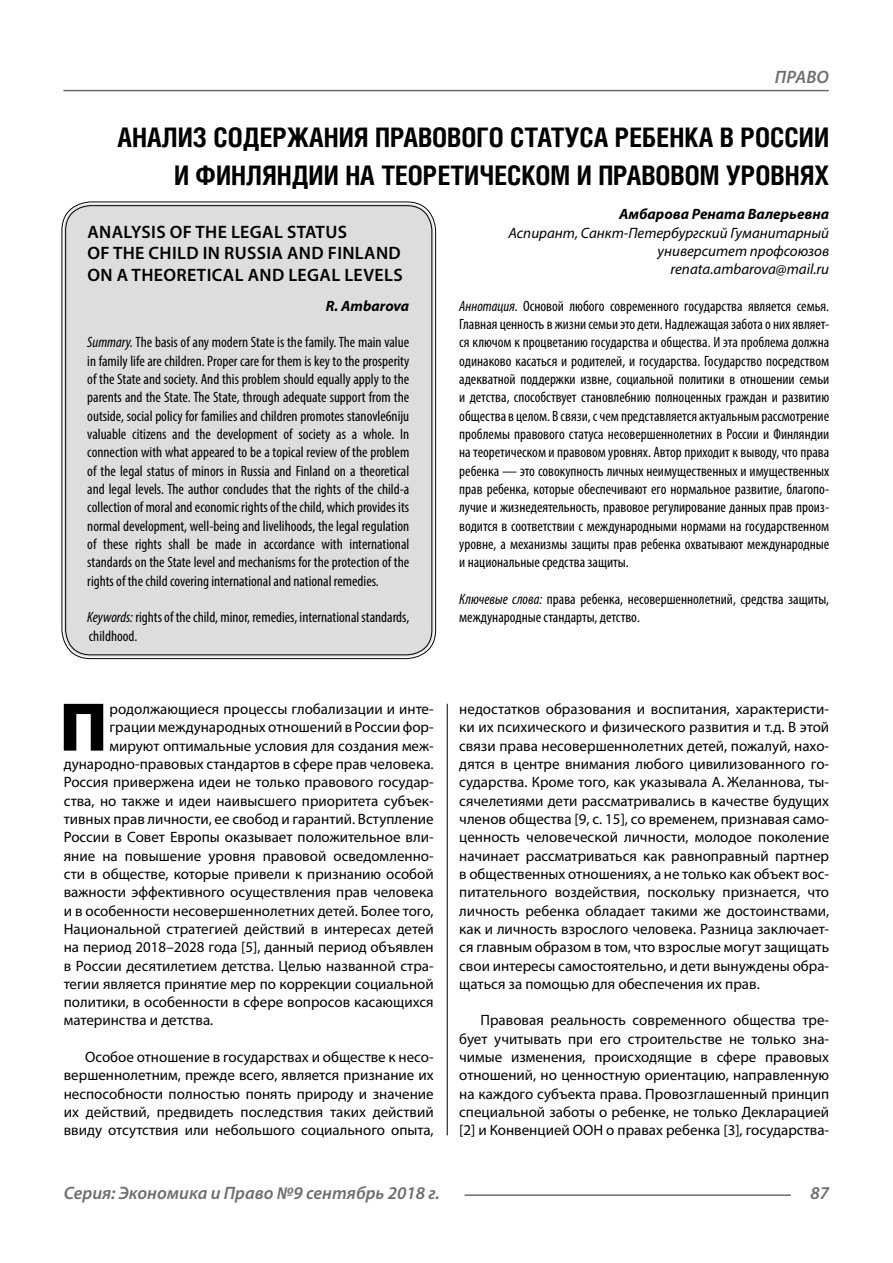
<style>
.page{position:relative;width:893px;height:1263px;background:#fff}
.page>*{position:absolute;margin:0;border:0;box-sizing:border-box;transform-origin:0 0}
.Bukvica{font:900 69.3px "Myriad Pro";color:#000}
.Header{font:700 27px/37.5px "Helios Cond";color:#000;text-align:right}
.Header-eng{font:600 18px/21.6px "Myriad Pro";letter-spacing:.02em;color:#000}
.t1{font:italic 600 18px "Myriad Pro";color:#6e6e6e}
.Normal{font:15px/18.3px "Myriad Pro";color:#000;text-align:justify}
.Annotation-rus{font:condensed 15px/18.3px "Myriad Pro";color:#000;text-align:justify}
.Annotation-eng{font:condensed 15px/18.3px "Myriad Pro";color:#000;text-align:justify}
.Bukvica-2{font:15px "Myriad Pro";color:#000}
.Author-doc{font:italic 15px/18.3px "Myriad Pro";color:#000;text-align:right}
.Author{font:italic 700 15px "Myriad Pro";color:#000}
.Author-email{font:italic 15px "Myriad Pro";color:#000}
.Author-eng{font:italic 700 15px "Myriad Pro";color:#000}
.s1{font-style:italic}
</style>
<div class="page">
<hr style="left:447px;top:704px;width:1px;height:431px;background:#000">
<hr style="left:63px;top:90px;width:766px;height:1px;background:#6e6e6e">
<hr style="left:465px;top:1194px;width:326px;height:2px;background:#6e6e6e">
<div style="left:64px;top:204px;width:370px;height:453px;background:#ddd;border-radius:27px"></div>
<p class="t1" style="left:775px;top:66px;width:24px">Право</p>
<p class="Header" style="left:118px;top:118px;width:713px">АНАЛИЗ СОДЕРЖАНИЯ ПРАВОВОГО СТАТУСА РЕБЕНКА В РОССИИ<br>И ФИНЛЯНДИИ НА ТЕОРЕТИЧЕСКОМ И ПРАВОВОМ УРОВНЯХ</p>
<p class="Author" style="left:619px;top:204px;width:212px">Амбарова Рената Валерьевна</p>
<p class="Author-doc" style="left:508px;top:223px;width:322px">Аспирант, Санкт-Петербургский Гуманитарный университет профсоюзов</p>
<p class="Author-email" style="left:670px;top:260px;width:160px">renata.ambarova@mail.ru</p>
<p class="Annotation-rus" style="left:459px;top:296px;width:371px"><span class="s1">Аннотация.</span> Основой любого современного государства является семья.<br>Главная ценность в жизни семьи это дети. Надлежащая забота о них являет&shy;ся ключом к процветанию государства и общества. И эта проблема должна одинаково касаться и родителей, и государства. Государство посредством адекватной поддержки извне, социальной политики в отношении семьи и детства, способствует становле6нию полноценных граждан и развитию общества в целом. В связи, с чем представляется актуальным рассмотрение проблемы правового статуса несовершеннолетних в России и Финляндии на теоретическом и правовом уровнях. Автор приходит к выводу, что права ребенка — это совокупность личных неимущественных и имущественных прав ребенка, которые обеспечивают его нормальное развитие, благопо&shy;лучие и жизнедеятельность, правовое регулирование данных прав произ&shy;водится в соответствии с международными нормами на государственном уровне, а механизмы защиты прав ребенка охватывают международные и национальные средства защиты.</p>
<p class="Annotation-rus" style="left:459px;top:590px;width:371px"><span class="s1">Ключевые слова:</span> права ребенка, несовершеннолетний, средства защиты, международные стандарты, детство.</p>
<p class="Header-eng" style="left:87px;top:220px;width:317px">ANALYSIS OF THE LEGAL STATUS<br>OF THE CHILD IN RUSSIA AND FINLAND<br>ON A THEORETICAL AND LEGAL LEVELS</p>
<p class="Author-eng" style="left:326px;top:296px;width:85px">R. Ambarova</p>
<p class="Annotation-eng" style="left:87px;top:333px;width:324px"><span class="s1">Summary.</span> The basis of any modern State is the family. The main value in family life are children. Proper care for them is key to the prosperity of the State and society. And this problem should equally apply to the parents and the State. The State, through adequate support from the outside, social policy for families and children promotes stanovle6niju valuable citizens and the development of society as a whole. In connection with what appeared to be a topical review of the problem of the legal status of minors in Russia and Finland on a theoretical and legal levels. The author concludes that the rights of the child-a collection of moral and economic rights of the child, which provides its normal development, well-being and livelihoods, the legal regulation of these rights shall be made in accordance with international standards on the State level and mechanisms for the protection of the rights of the child covering international and national remedies.</p>
<p class="Annotation-eng" style="left:87px;top:608px;width:323px"><span class="s1">Keywords:</span> rights of the child, minor, remedies, international standards, childhood.</p>
<p class="Bukvica" style="left:59px;top:681px;width:50px">П</p>
<p class="Bukvica-2" style="left:110px;top:700px;width:326px">родолжающиеся процессы глобализации и инте-</p>
<p class="Bukvica-2" style="left:110px;top:718px;width:326px">грации международных отношений в России фор-</p>
<p class="Bukvica-2" style="left:110px;top:736px;width:326px">мируют оптимальные условия для создания меж-</p>
<p class="Bukvica-2" style="left:64px;top:755px;width:371px">дународно-правовых стандартов в сфере прав человека.</p>
<p class="Bukvica-2" style="left:64px;top:773px;width:371px">Россия привержена идеи не только правового государ-</p>
<p class="Bukvica-2" style="left:64px;top:791px;width:371px">ства, но также и идеи наивысшего приоритета субъек-</p>
<p class="Bukvica-2" style="left:64px;top:810px;width:371px">тивных прав личности, ее свобод и гарантий. Вступление</p>
<p class="Bukvica-2" style="left:64px;top:828px;width:371px">России в Совет Европы оказывает положительное вли-</p>
<p class="Bukvica-2" style="left:64px;top:846px;width:371px">яние на повышение уровня правовой осведомленно-</p>
<p class="Bukvica-2" style="left:64px;top:864px;width:371px">сти в обществе, которые привели к признанию особой</p>
<p class="Bukvica-2" style="left:64px;top:883px;width:371px">важности эффективного осуществления прав человека</p>
<p class="Bukvica-2" style="left:64px;top:901px;width:371px">и в особенности несовершеннолетних детей. Более того,</p>
<p class="Bukvica-2" style="left:64px;top:919px;width:371px">Национальной стратегией действий в интересах детей</p>
<p class="Bukvica-2" style="left:64px;top:938px;width:371px">на период 2018–2028 года [5], данный период объявлен</p>
<p class="Bukvica-2" style="left:64px;top:956px;width:371px">в России десятилетием детства. Целью названной стра-</p>
<p class="Bukvica-2" style="left:64px;top:974px;width:371px">тегии является принятие мер по коррекции социальной</p>
<p class="Bukvica-2" style="left:64px;top:993px;width:371px">политики, в особенности в сфере вопросов касающихся</p>
<p class="Bukvica-2" style="left:64px;top:1011px;width:151px">материнства и детства.</p>
<p class="Normal" style="left:64px;top:1048px;width:371px;text-indent:21px">Особое отношение в государствах и обществе к несо&shy;вершеннолетним, прежде всего, является признание их неспособности полностью понять природу и значение их действий, предвидеть последствия таких действий ввиду отсутствия или небольшого социального опыта,</p>
<p class="Normal" style="left:459px;top:699px;width:371px">недостатков образования и воспитания, характеристи&shy;ки их психического и физического развития и т.д. В этой связи права несовершеннолетних детей, пожалуй, нахо&shy;дятся в центре внимания любого цивилизованного го&shy;сударства. Кроме того, как указывала А. Желаннова, ты&shy;сячелетиями дети рассматривались в качестве будущих членов общества [9, с. 15], со временем, признавая само&shy;ценность человеческой личности, молодое поколение начинает рассматриваться как равноправный партнер в общественных отношениях, а не только как объект вос&shy;питательного воздействия, поскольку признается, что личность ребенка обладает такими же достоинствами, как и личность взрослого человека. Разница заключает&shy;ся главным образом в том, что взрослые могут защищать свои интересы самостоятельно, и дети вынуждены обра&shy;щаться за помощью для обеспечения их прав.</p>
<p class="Normal" style="left:459px;top:1011px;width:371px;text-indent:21px">Правовая реальность современного общества тре&shy;бует учитывать при его строительстве не только зна&shy;чимые изменения, происходящие в сфере правовых отношений, но ценностную ориентацию, направленную на каждого субъекта права. Провозглашенный принцип специальной заботы о ребенке, не только Декларацией [2] и Конвенцией ООН о правах ребенка [3], государства-</p>
<p class="t1" style="left:64px;top:1182px;width:377px">Серия: Экономика и Право №9 сентябрь 2018 г.</p>
<p class="t1" style="left:810px;top:1182px;width:20px">87</p>
</div>
